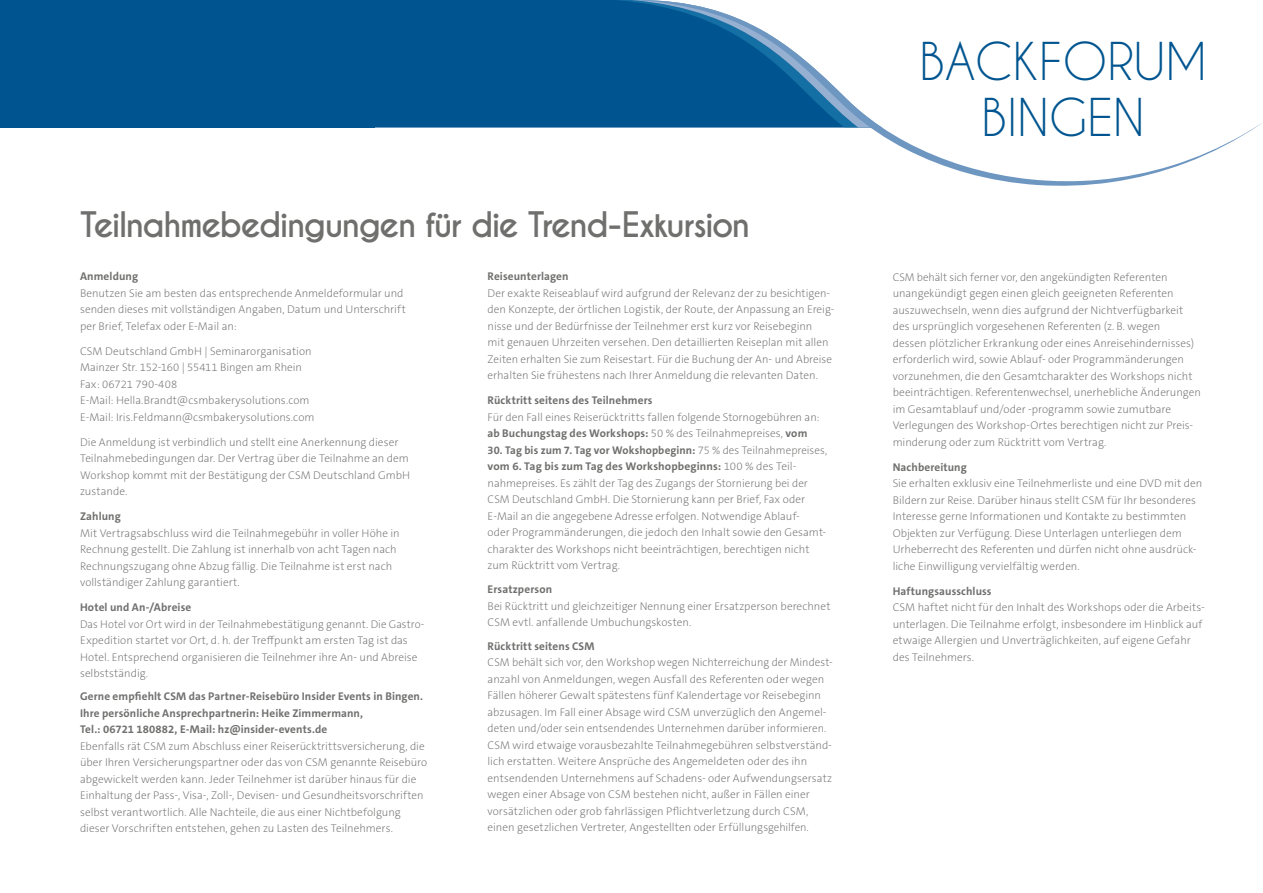
<style>
.page{position:relative;width:1263px;height:893px;background:#fff}
.page>*{position:absolute;margin:0;border:0;box-sizing:border-box;transform-origin:0 0}
.t1{font:48.9px/56.4px "Caviar Dreams";color:#005590;text-align:center}
.t2{font:700 33px "Caviar Dreams";letter-spacing:-.05em;color:#6f6f6e}
.t3{font:200 11.25px/16.5px "The Sans C5";color:#6f6f6e}
.t4{font:700 11.25px/16.5px "The Sans C5";letter-spacing:.01em;color:#6f6f6e}
.s1{font-weight:700}
</style>
<div class="page">
<div style="left:0;top:0;width:374px;height:128px;background:#005590"></div>
<div style="left:374px;top:0;width:263px;height:128px;background:#005590"></div>
<svg style="left:637px;top:0;width:625px;height:186px"></svg>
<h2 class="t2" style="left:80px;top:205px;width:672px">Teilnahmebedingungen für die Trend-Exkursion</h2>
<p class="t4" style="left:80px;top:268px;width:60px">Anmeldung</p>
<p class="t3" style="left:80px;top:285px;width:327px">Benutzen Sie am besten das entsprechende Anmeldeformular und senden dieses mit vollständigen Angaben, Datum und Unterschrift per Brief, Telefax oder E-Mail an:</p>
<p class="t3" style="left:80px;top:343px;width:236px">CSM Deutschland GmbH | Seminarorganisation Mainzer Str. 152-160 | 55411 Bingen am Rhein Fax: 06721 790-408<br>E-Mail: Hella.Brandt@csmbakerysolutions.com E-Mail: Iris.Feldmann@csmbakerysolutions.com</p>
<p class="t3" style="left:80px;top:434px;width:331px">Die Anmeldung ist verbindlich und stellt eine Anerkennung dieser Teilnahmebedingungen dar. Der Vertrag über die Teilnahme an dem Workshop kommt mit der Bestätigung der CSM Deutschland GmbH zustande.</p>
<p class="t4" style="left:80px;top:508px;width:42px">Zahlung</p>
<p class="t3" style="left:80px;top:525px;width:321px">Mit Vertragsabschluss wird die Teilnahmegebühr in voller Höhe in Rechnung gestellt. Die Zahlung ist innerhalb von acht Tagen nach Rechnungszugang ohne Abzug fällig. Die Teilnahme ist erst nach vollständiger Zahlung garantiert.</p>
<p class="t4" style="left:80px;top:599px;width:113px">Hotel und An-/Abreise</p>
<p class="t3" style="left:80px;top:616px;width:346px">Das Hotel vor Ort wird in der Teilnahmebestätigung genannt. Die Gastro-Expedition startet vor Ort, d. h. der Treffpunkt am ersten Tag ist das Hotel. Entsprechend organisieren die Teilnehmer ihre An- und Abreise selbstständig.</p>
<p class="t4" style="left:80px;top:688px;width:345px">Gerne empfiehlt CSM das Partner-Reisebüro Insider Events in Bingen.<br>Ihre persönliche Ansprechpartnerin: Heike Zimmermann,<br>Tel.: 06721 180882, E-Mail: hz@insider-events.de</p>
<p class="t3" style="left:80px;top:738px;width:349px">Ebenfalls rät CSM zum Abschluss einer Reiserücktrittsversicherung, die über Ihren Versicherungspartner oder das von CSM genannte Reisebüro abgewickelt werden kann. Jeder Teilnehmer ist darüber hinaus für die Einhaltung der Pass-, Visa-, Zoll-, Devisen- und Gesundheitsvorschriften selbst verantwortlich. Alle Nachteile, die aus einer Nichtbefolgung dieser Vorschriften entstehen, gehen zu Lasten des Teilnehmers.</p>
<p class="t4" style="left:488px;top:268px;width:83px">Reiseunterlagen</p>
<p class="t3" style="left:488px;top:285px;width:349px">Der exakte Reiseablauf wird aufgrund der Relevanz der zu besichtigen&shy;den Konzepte, der örtlichen Logistik, der Route, der Anpassung an Ereig&shy;nisse und der Bedürfnisse der Teilnehmer erst kurz vor Reisebeginn<br>mit genauen Uhrzeiten versehen. Den detaillierten Reiseplan mit allen Zeiten erhalten Sie zum Reisestart. Für die Buchung der An- und Abreise erhalten Sie frühestens nach Ihrer Anmeldung die relevanten Daten.</p>
<p class="t4" style="left:488px;top:392px;width:167px">Rücktritt seitens des Teilnehmers</p>
<p class="t3" style="left:488px;top:409px;width:334px">Für den Fall eines Reiserücktritts fallen folgende Stornogebühren an: <span class="s1">ab Buchungstag des Workshops:</span> 50 % des Teilnahmepreises, <span class="s1">vom</span></p>
<p class="t3" style="left:488px;top:442px;width:341px"><span class="s1">30. Tag bis zum 7. Tag vor Wokshopbeginn:</span> 75 % des Teilnahmepreises, <span class="s1">vom 6. Tag bis zum Tag des Workshopbeginns:</span> 100 % des Teil&shy;nahmepreises. Es zählt der Tag des Zugangs der Stornierung bei der CSM Deutschland GmbH. Die Stornierung kann per Brief, Fax oder E-Mail an die angegebene Adresse erfolgen. Notwendige Ablauf-<br>oder Programmänderungen, die jedoch den Inhalt sowie den Gesamt&shy;charakter des Workshops nicht beeinträchtigen, berechtigen nicht zum Rücktritt vom Vertrag.</p>
<p class="t4" style="left:488px;top:581px;width:66px">Ersatzperson</p>
<p class="t3" style="left:488px;top:598px;width:344px">Bei Rücktritt und gleichzeitiger Nennung einer Ersatzperson berechnet<br>CSM evtl. anfallende Umbuchungskosten.</p>
<p class="t4" style="left:488px;top:638px;width:108px">Rücktritt seitens CSM</p>
<p class="t3" style="left:488px;top:654px;width:346px">CSM behält sich vor, den Workshop wegen Nichterreichung der Mindest&shy;anzahl von Anmeldungen, wegen Ausfall des Referenten oder wegen Fällen höherer Gewalt spätestens fünf Kalendertage vor Reisebeginn abzusagen. Im Fall einer Absage wird CSM unverzüglich den Angemel&shy;deten und/oder sein entsendendes Unternehmen darüber informieren.<br>CSM wird etwaige vorausbezahlte Teilnahmegebühren selbstverständ&shy;lich erstatten. Weitere Ansprüche des Angemeldeten oder des ihn entsendenden Unternehmens auf Schadens- oder Aufwendungsersatz wegen einer Absage von CSM bestehen nicht, außer in Fällen einer vorsätzlichen oder grob fahrlässigen Pflichtverletzung durch CSM, einen gesetzlichen Vertreter, Angestellten oder Erfüllungsgehilfen.</p>
<h1 class="t1" style="left:920px;top:32px;width:288px">BACKFORUM<br>BINGEN</h1>
<p class="t3" style="left:893px;top:269px;width:310px">CSM behält sich ferner vor, den angekündigten Referenten unangekündigt gegen einen gleich geeigneten Referenten auszuwechseln, wenn dies aufgrund der Nichtverfügbarkeit des ursprünglich vorgesehenen Referenten (z. B. wegen<br>dessen plötzlicher Erkrankung oder eines Anreisehindernisses) erforderlich wird, sowie Ablauf- oder Programmänderungen vorzunehmen, die den Gesamtcharakter des Workshops nicht beeinträchtigen. Referentenwechsel, unerhebliche Änderungen im Gesamtablauf und/oder -programm sowie zumutbare Verlegungen des Workshop-Ortes berechtigen nicht zur Preis&shy;minderung oder zum Rücktritt vom Vertrag.</p>
<p class="t4" style="left:893px;top:459px;width:76px">Nachbereitung</p>
<p class="t3" style="left:893px;top:475px;width:311px">Sie erhalten exklusiv eine Teilnehmerliste und eine DVD mit den Bildern zur Reise. Darüber hinaus stellt CSM für Ihr besonderes Interesse gerne Informationen und Kontakte zu bestimmten Objekten zur Verfügung. Diese Unterlagen unterliegen dem Urheberrecht des Referenten und dürfen nicht ohne ausdrück&shy;liche Einwilligung vervielfältig werden.</p>
<p class="t4" style="left:893px;top:583px;width:100px">Haftungsausschluss</p>
<p class="t3" style="left:893px;top:599px;width:314px">CSM haftet nicht für den Inhalt des Workshops oder die Arbeits&shy;unterlagen. Die Teilnahme erfolgt, insbesondere im Hinblick auf etwaige Allergien und Unverträglichkeiten, auf eigene Gefahr des Teilnehmers.</p>
</div>
